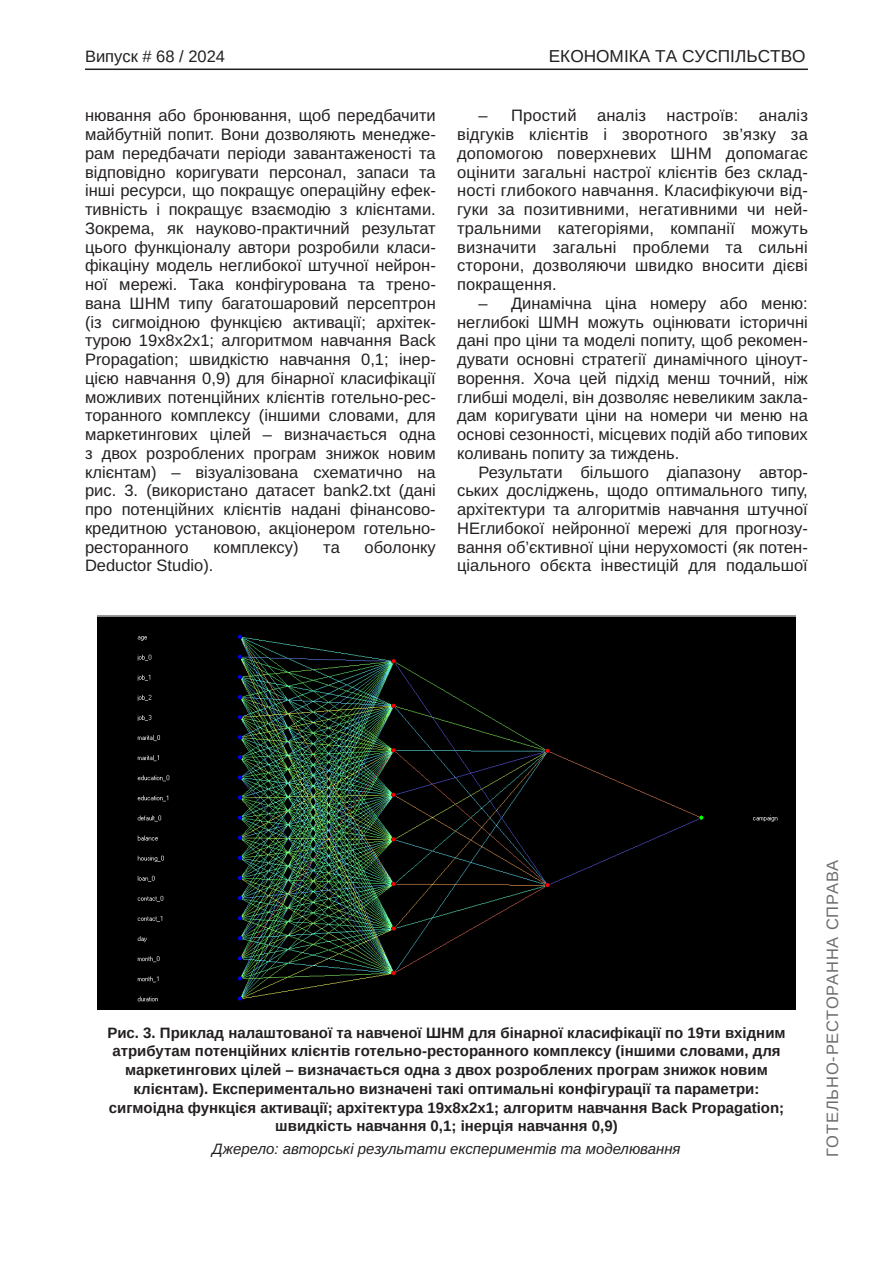
<style>
.page{position:relative;width:893px;height:1263px;background:#fff}
.page>*{position:absolute;margin:0;border:0;box-sizing:border-box;transform-origin:0 0}
.t1{font:17.25px "Arimo";color:#231f20}
.Текст_основной_G{font:16.5px/18.8px "Arimo";color:#231f20;text-align:justify}
.t2{font:16.5px "Arimo";letter-spacing:.05em;color:#6c6d70}
.t3{font:16.5px "Arimo";color:#231f20}
.Рисунок_N{font:700 15px/18.8px "Arimo";color:#231f20;text-align:center}
.Джерело{font:italic 15px "Arimo";color:#231f20}
</style>
<div class="page">
<hr style="left:85px;top:69px;width:723px;height:1px;background:#231f20">
<img style="left:98px;top:615px;width:697px;height:394px">
<p class="t3" style="left:85px;top:47px;width:142px">Випуск # 68 / 2024</p>
<p class="t1" style="left:549px;top:47px;width:258px">ЕКОНОМІКА ТА СУСПІЛЬСТВО</p>
<p class="Текст_основной_G" style="left:85px;top:106px;width:352px">нювання або бронювання, щоб передбачити майбутній попит. Вони дозволяють менедже&shy;рам передбачати періоди завантаженості та відповідно коригувати персонал, запаси та інші ресурси, що покращує операційну ефек&shy;тивність і покращує взаємодію з клієнтами.<br>Зокрема, як науково-практичний результат цього функціоналу автори розробили класи&shy;фікаціну модель неглибокої штучної нейрон&shy;ної мережі. Така конфігурована та трено&shy;вана ШНМ типу багатошаровий персептрон (із сигмоідною функцією активації; архітек&shy;турою 19х8х2х1; алгоритмом навчання Back Propagation; швидкістю навчання 0,1; інер&shy;цією навчання 0,9) для бінарної класифікації можливих потенційних клієнтів готельно-рес&shy;торанного комплексу (іншими словами, для маркетингових цілей – визначається одна з двох розроблених програм знижок новим клієнтам) – візуалізована схематично на рис. 3. (використано датасет bank2.txt (дані про потенційних клієнтів надані фінансово&shy;кредитною установою, акціонером готельно&shy;ресторанного</p>
<p class="Текст_основной_G" style="left:214px;top:538px;width:87px">комплексу)</p>
<p class="Текст_основной_G" style="left:323px;top:538px;width:18px">та</p>
<p class="Текст_основной_G" style="left:365px;top:538px;width:73px">оболонку</p>
<p class="Текст_основной_G" style="left:85px;top:556px;width:130px">Deductor Studio).</p>
<p class="Текст_основной_G" style="left:457px;top:106px;width:352px;text-indent:21px">– Простий аналіз настроїв: аналіз відгуків клієнтів і зворотного зв’язку за допомогою поверхневих ШНМ допомагає оцінити загальні настрої клієнтів без склад&shy;ності глибокого навчання. Класифікуючи від&shy;гуки за позитивними, негативними чи ней&shy;тральними категоріями, компанії можуть визначити загальні проблеми та сильні сторони, дозволяючи швидко вносити дієві покращення.</p>
<p class="Текст_основной_G" style="left:457px;top:294px;width:352px;text-indent:21px">– Динамічна ціна номеру або меню: неглибокі ШМН можуть оцінювати історичні дані про ціни та моделі попиту, щоб рекомен&shy;дувати основні стратегії динамічного ціноут&shy;ворення. Хоча цей підхід менш точний, ніж глибші моделі, він дозволяє невеликим закла&shy;дам коригувати ціни на номери чи меню на основі сезонності, місцевих подій або типових коливань попиту за тиждень.</p>
<p class="Текст_основной_G" style="left:457px;top:463px;width:352px;text-indent:21px">Результати більшого діапазону автор&shy;ських досліджень, щодо оптимального типу, архітектури та алгоритмів навчання штучної НЕглибокої нейронної мережі для прогнозу&shy;вання об’єктивної ціни нерухомості (як потен&shy;ціального обєкта інвестицій для подальшої</p>
<p class="Рисунок_N" style="left:107px;top:1023px;width:680px">Рис. 3. Приклад налаштованої та навченої ШНМ для бінарної класифікації по 19ти вхідним атрибутам потенційних клієнтів готельно-ресторанного комплексу (іншими словами, для маркетингових цілей – визначається одна з двох розроблених програм знижок новим клієнтам). Експериментально визначені такі оптимальні конфігурації та параметри: сигмоідна функцієя активації; архітектура 19х8х2х1; алгоритм навчання Back Propagation; швидкість навчання 0,1; інерція навчання 0,9)</p>
<p class="Джерело" style="left:212px;top:1139px;width:470px">Джерело: авторські результати експериментів та моделювання</p>
<p class="t2" style="left:823px;top:1157px;width:298px;rotate:-90deg">ГОТЕЛЬНО-РЕСТОРАННА СПРАВА</p>
</div>
